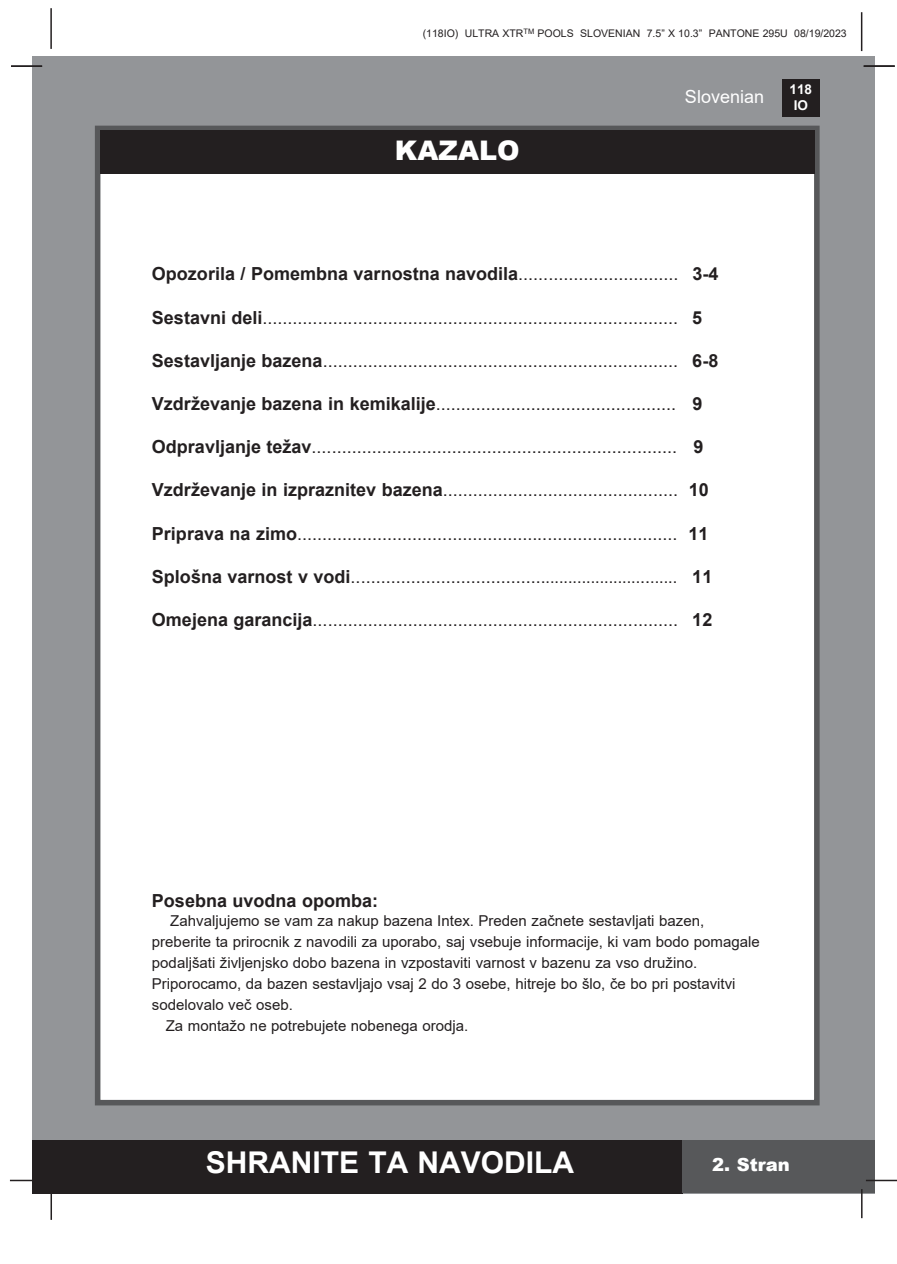
<style>
.page{position:relative;width:897px;height:1264px;background:#fff}
.page>*{position:absolute;margin:0;border:0;box-sizing:border-box;transform-origin:0 0}
.t1{font:700 30px "Arial";color:#fff}
.t2{font:900 27px "Arial";color:#fff}
.t3{font:18px "Arial";color:#231f20}
.t4{font:700 18px "Arial";color:#231f20}
.t5{font:18px "Arial";color:#fff}
.t6{font:900 18px "Arial";color:#fff}
.t7{font:15px "Arial";color:#231f20}
.t8{font:700 13.5px/16.2px "Arial";color:#fff;text-align:center}
.t9{font:10.5px "Arial";color:#231f20}
.s1{font-weight:400}
.s2{font-weight:700}
</style>
<div class="page">
<div style="left:33px;top:56px;width:842px;height:1137px;background:#939598"></div>
<div style="left:782px;top:79px;width:37px;height:38px;background:#231f20"></div>
<hr style="left:50px;top:8px;width:2px;height:41px;background:#231f20">
<hr style="left:860px;top:12px;width:2px;height:39px;background:#231f20">
<div style="left:33px;top:1140px;width:650px;height:53px;background:#231f20"></div>
<div style="left:682px;top:1140px;width:193px;height:53px;background:#57585a"></div>
<hr style="left:865px;top:1179px;width:31px;height:2px;background:#231f20">
<hr style="left:860px;top:1189px;width:2px;height:29px;background:#231f20">
<hr style="left:50px;top:1189px;width:2px;height:31px;background:#231f20">
<hr style="left:10px;top:1179px;width:31px;height:2px;background:#231f20">
<div style="left:95px;top:126px;width:724px;height:979px;background:#fff;border:6px solid #57585a"></div>
<div style="left:100px;top:130px;width:714px;height:44px;background:#231f20"></div>
<hr style="left:863px;top:65px;width:31px;height:2px;background:#231f20">
<hr style="left:11px;top:65px;width:31px;height:2px;background:#231f20">
<p class="t9" style="left:423px;top:26px;width:425px">(118IO) ULTRA XTR<sup>TM</sup> POOLS SLOVENIAN 7.5” X 10.3” PANTONE 295U 08/19/2023</p>
<p class="t2" style="left:395px;top:130px;width:126px">KAZALO</p>
<p class="t5" style="left:685px;top:84px;width:81px">Slovenian</p>
<p class="t8" style="left:789px;top:81px;width:24px">118<br>IO</p>
<p class="t4" style="left:152px;top:261px;width:568px">Opozorila / Pomembna varnostna navodila<span class="s1">................................</span> 3-4</p>
<p class="t3" style="left:152px;top:305px;width:552px"><span class="s2">Sestavni deli</span>................................................................................... <span class="s2">5</span></p>
<p class="t3" style="left:152px;top:348px;width:568px"><span class="s2">Sestavljanje bazena</span>....................................................................... <span class="s2">6-8</span></p>
<p class="t3" style="left:152px;top:391px;width:552px"><span class="s2">Vzdrževanje bazena in kemikalije</span>................................................ <span class="s2">9</span></p>
<p class="t3" style="left:152px;top:434px;width:553px"><span class="s2">Odpravljanje težav</span>......................................................................... <span class="s2">9</span></p>
<p class="t3" style="left:152px;top:478px;width:558px"><span class="s2">Vzdrževanje in izpraznitev bazena</span>............................................... <span class="s2">10</span></p>
<p class="t3" style="left:152px;top:521px;width:558px"><span class="s2">Priprava na zimo</span>............................................................................ <span class="s2">11</span></p>
<p class="t3" style="left:152px;top:564px;width:562px"><span class="s2">Splošna varnost v vodi</span>.................................................................... <span class="s2">11</span></p>
<p class="t3" style="left:152px;top:607px;width:562px"><span class="s2">Omejena garancija</span>......................................................................... <span class="s2">12</span></p>
<p class="t4" style="left:152px;top:888px;width:228px">Posebna uvodna opomba:</p>
<p class="t7" style="left:170px;top:910px;width:535px">Zahvaljujemo se vam za nakup bazena Intex. Preden začnete sestavljati bazen,</p>
<p class="t7" style="left:152px;top:931px;width:609px">preberite ta prirocnik z navodili za uporabo, saj vsebuje informacije, ki vam bodo pomagale</p>
<p class="t7" style="left:152px;top:952px;width:546px">podaljšati življenjsko dobo bazena in vzpostaviti varnost v bazenu za vso družino.</p>
<p class="t7" style="left:152px;top:973px;width:585px">Priporocamo, da bazen sestavljajo vsaj 2 do 3 osebe, hitreje bo šlo, če bo pri postavitvi</p>
<p class="t7" style="left:152px;top:994px;width:142px">sodelovalo več oseb.</p>
<p class="t7" style="left:166px;top:1015px;width:304px">Za montažo ne potrebujete nobenega orodja.</p>
<h1 class="t1" style="left:206px;top:1141px;width:370px">SHRANITE TA NAVODILA</h1>
<p class="t6" style="left:712px;top:1151px;width:79px">2. Stran</p>
</div>
